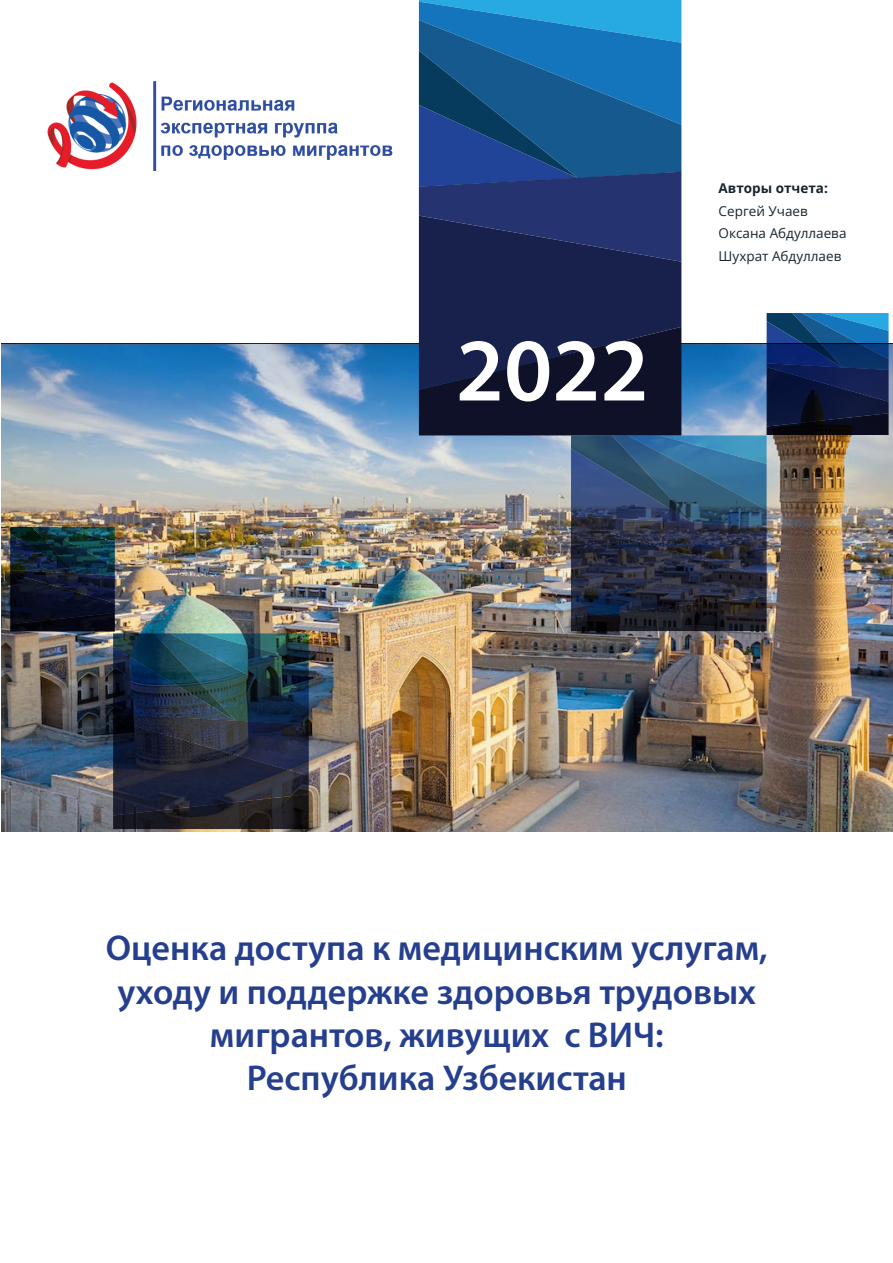
<style>
.page{position:relative;width:893px;height:1263px;background:#fff}
.page>*{position:absolute;margin:0;border:0;box-sizing:border-box;transform-origin:0 0}
.t1{font:600 90px "Myriad Pro";color:#fff}
.t2{font:600 36px/43.2px "Myriad Pro";color:#253f8e;text-align:center}
.Body_Text{font:13.5px/22.5px "Open Sans";color:#16242e}
.Body_Text-2{font:700 13.5px "Open Sans";color:#16242e}
</style>
<div class="page">
<img style="left:1px;top:343px;width:892px;height:488px">
<img style="left:10px;top:527px;width:299px;height:302px">
<img style="left:47px;top:70px;width:372px;height:111px">
<svg style="left:419px;top:0;width:262px;height:216px;background:#1a5d99"></svg>
<svg style="left:419px;top:216px;width:262px;height:97px;background:#1a2554"></svg>
<img style="left:419px;top:313px;width:470px;height:318px">
<p class="t1" style="left:456px;top:313px;width:194px">2022</p>
<p class="Body_Text-2" style="left:719px;top:179px;width:111px">Авторы отчета:</p>
<p class="Body_Text" style="left:719px;top:199px;width:129px">Сергей Учаев<br>Оксана Абдуллаева<br>Шухрат Абдуллаев</p>
<p class="t2" style="left:106px;top:926px;width:663px">Оценка доступа к медицинским услугам, уходу и поддержке здоровья трудовых мигрантов, живущих с ВИЧ:<br>Республика Узбекистан</p>
</div>
